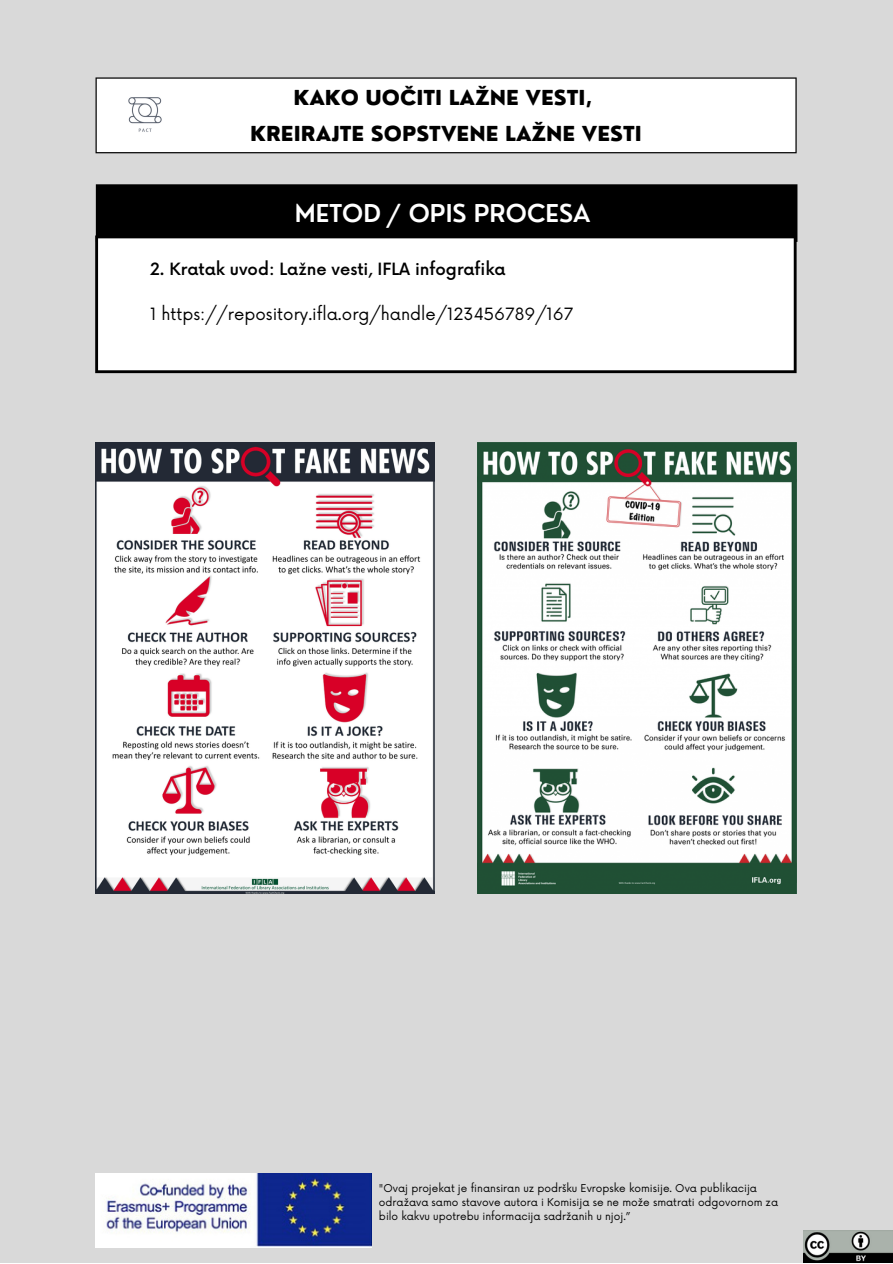
<style>
.page{position:relative;width:893px;height:1264px;background:#fff}
.page>*{position:absolute;margin:0;border:0;box-sizing:border-box;transform-origin:0 0}
.t1{font:600 24px "Nourd";color:#fff}
.t2{font:800 20.1px/36px "Nourd";color:#000;text-align:center}
.t3{font:16.5px "Now";color:#000}
.t4{font:500 16.5px "Now";color:#000}
.t5{font:10.5px/14px "Now";color:#000}
</style>
<div class="page">
<div style="left:0;top:0;width:892px;height:1262px;background:#d9d9d9"></div>
<div style="left:96px;top:78px;width:700px;height:75px;background:#fff"></div>
<hr style="left:95px;top:79px;width:2px;height:73px;background:#000">
<hr style="left:795px;top:79px;width:1px;height:73px;background:#000">
<hr style="left:97px;top:152px;width:698px;height:1px;background:#000">
<hr style="left:97px;top:77px;width:698px;height:2px;background:#000">
<img style="left:128px;top:97px;width:34px;height:35px">
<img style="left:96px;top:1173px;width:275px;height:74px">
<div style="left:97px;top:186px;width:698px;height:54px;background:#000"></div>
<hr style="left:96px;top:187px;width:3px;height:52px;background:#000">
<hr style="left:794px;top:187px;width:3px;height:52px;background:#000">
<hr style="left:99px;top:184px;width:695px;height:3px;background:#000">
<div style="left:97px;top:237px;width:698px;height:135px;background:#fff"></div>
<hr style="left:95px;top:238px;width:3px;height:132px;background:#000">
<hr style="left:793px;top:238px;width:3px;height:132px;background:#000">
<hr style="left:98px;top:370px;width:695px;height:3px;background:#000">
<svg style="left:95px;top:235px;width:4px;height:7px"></svg>
<hr style="left:98px;top:235px;width:695px;height:3px;background:#000">
<img style="left:96px;top:442px;width:338px;height:451px">
<img style="left:477px;top:442px;width:319px;height:451px">
<img style="left:803px;top:1230px;width:89px;height:32px">
<h2 class="t2" style="left:250px;top:80px;width:393px">KAKO UOČITI LAŽNE VESTI,<br>KREIRAJTE SOPSTVENE LAŽNE VESTI</h2>
<h1 class="t1" style="left:295px;top:198px;width:297px">METOD / OPIS PROCESA</h1>
<h3 class="t4" style="left:150px;top:260px;width:357px">2. Kratak uvod: Lažne vesti, IFLA infografika</h3>
<h3 class="t3" style="left:150px;top:305px;width:425px">1 https://repository.ifla.org/handle/123456789/167</h3>
<p class="t5" style="left:379px;top:1182px;width:400px">"Ovaj projekat je finansiran uz podršku Evropske komisije. Ova publikacija odražava samo stavove autora i Komisija se ne može smatrati odgovornom za bilo kakvu upotrebu informacija sadržanih u njoj.”</p>
</div>
